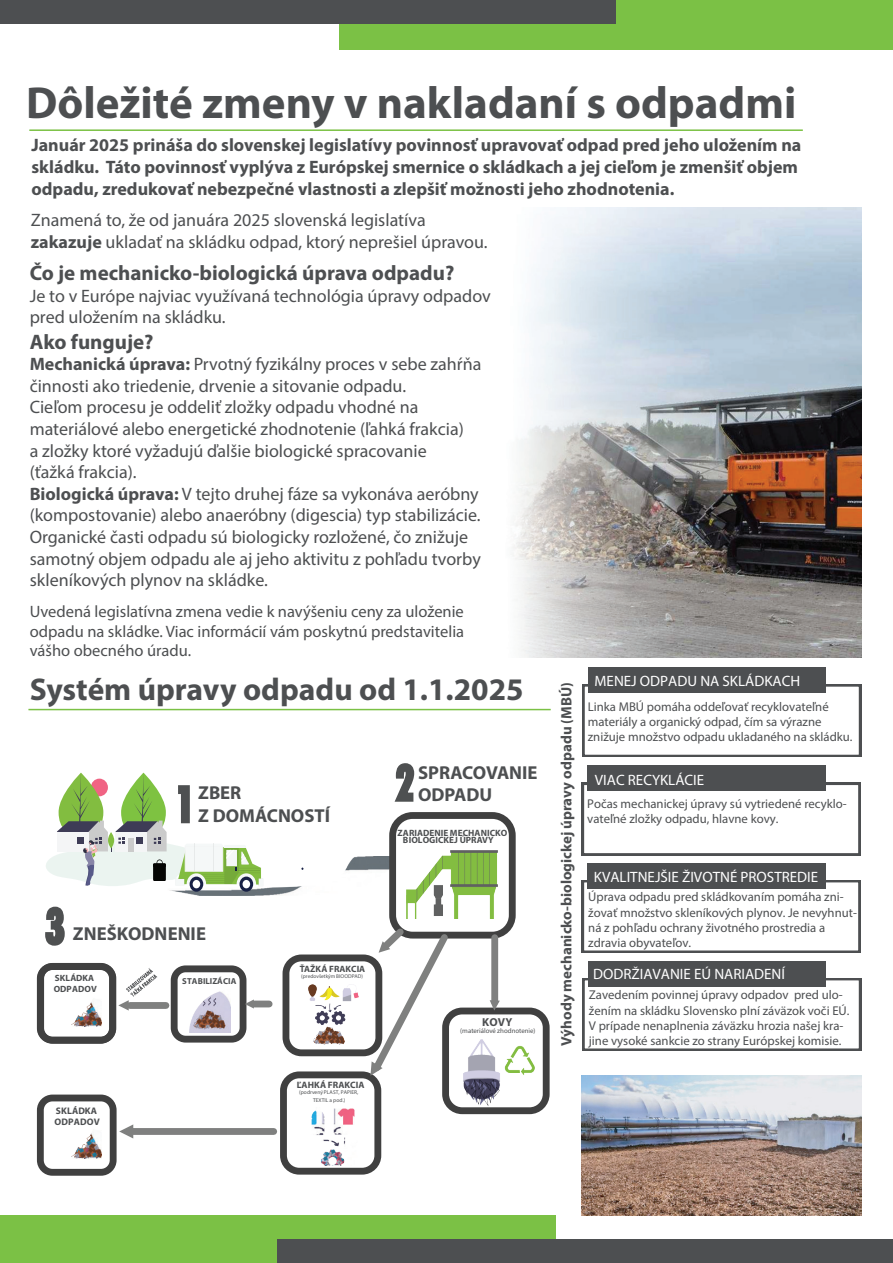
<style>
.page{position:relative;width:893px;height:1263px;background:#fff}
.page>*{position:absolute;margin:0;border:0;box-sizing:border-box;transform-origin:0 0}
.t1{font:700 condensed 49.05px "Futura BT";color:#4e5051;scale:.86 1}
.t2{font:700 45px "Myriad Pro";color:#4d4f51}
.t3{font:700 31.5px "Myriad Pro";color:#4d4f51}
.t4{font:700 21px "Myriad Pro";color:#4d4f51}
.t5{font:700 18.75px/22.5px "Myriad Pro";color:#4d4f51}
.t6{font:18px/21.6px "Myriad Pro";color:#4d4f51}
.t7{font:700 18px/21.6px "Myriad Pro";color:#4d4f51}
.t8{font:16.5px/19.8px "Myriad Pro";color:#4d4f51;text-align:justify}
.t9{font:15px "Myriad Pro";color:#fff}
.t10{font:700 15px "Myriad Pro";color:#4d4f51}
.t11{font:12.75px/15.3px "Myriad Pro";color:#4d4f51}
.t12{font:700 11.55px "Myriad Pro";color:#4d4f51}
.t13{font:700 9.45px/11.4px "Myriad Pro";letter-spacing:.01em;color:#4d4f51}
.t14{font:700 9.3px "Myriad Pro";letter-spacing:.005em;color:#4d4f51}
.t15{font:700 9.15px/7.4px "Myriad Pro";letter-spacing:.005em;color:#4d4f51}
.t16{font:700 9px/10.9px "Myriad Pro";letter-spacing:.01em;color:#4d4f51}
.t17{font:700 8.7px "Myriad Pro";color:#4d4f51}
.t18{font:6.9px "Myriad Pro";color:#4d4f51}
.t19{font:5.55px/7.9px "Myriad Pro";letter-spacing:.01em;color:#4d4f51;text-align:center}
.t20{font:5.4px "Myriad Pro";letter-spacing:.005em;color:#4d4f51}
.s1{font-weight:700}
</style>
<div class="page">
<img style="left:513px;top:208px;width:348px;height:450px">
<div style="left:0;top:1215px;width:555px;height:48px;background:#7bc145"></div>
<div style="left:278px;top:1239px;width:615px;height:24px;background:#4d4f51"></div>
<hr style="left:29px;top:129px;width:774px;height:2px;background:#7bc145">
<div style="left:339px;top:0;width:554px;height:49px;background:#7bc145"></div>
<div style="left:0;top:0;width:615px;height:24px;background:#4d4f51"></div>
<hr style="left:28px;top:709px;width:523px;height:1px;background:#7bc145">
<svg style="left:582px;top:684px;width:279px;height:73px"></svg>
<div style="left:588px;top:667px;width:238px;height:26px;background:#4d4f51"></div>
<svg style="left:582px;top:783px;width:278px;height:72px"></svg>
<div style="left:587px;top:766px;width:239px;height:25px;background:#4d4f51"></div>
<svg style="left:582px;top:880px;width:278px;height:73px"></svg>
<div style="left:587px;top:863px;width:239px;height:26px;background:#4d4f51"></div>
<svg style="left:582px;top:978px;width:279px;height:73px"></svg>
<div style="left:588px;top:961px;width:238px;height:25px;background:#4d4f51"></div>
<img style="left:582px;top:1075px;width:279px;height:140px">
<div style="left:37px;top:1094px;width:80px;height:82px;border:7px solid #404040;border-radius:12px"></div>
<img style="left:71px;top:1133px;width:31px;height:26px">
<div style="left:133px;top:1128px;width:141px;height:7px;background:#7f807f"></div>
<svg style="left:119px;top:1124px;width:14px;height:14px"></svg>
<img style="left:464px;top:1039px;width:70px;height:67px">
<svg style="left:45px;top:906px;width:20px;height:40px"></svg>
<div style="left:37px;top:963px;width:79px;height:80px;border:7px solid #404040;border-radius:12px"></div>
<img style="left:71px;top:1002px;width:31px;height:25px">
<img style="left:170px;top:857px;width:219px;height:38px">
<div style="left:389px;top:812px;width:127px;height:126px;border:7px solid #404040;border-radius:20px"></div>
<img style="left:406px;top:850px;width:91px;height:69px">
<div style="left:280px;top:1071px;width:101px;height:103px;border:7px solid #404040;border-radius:16px"></div>
<img style="left:311px;top:1108px;width:44px;height:57px">
<div style="left:283px;top:954px;width:99px;height:102px;border:7px solid #404040;border-radius:15px"></div>
<img style="left:309px;top:984px;width:49px;height:61px">
<div style="left:171px;top:965px;width:75px;height:77px;border:7px solid #404040;border-radius:11px"></div>
<img style="left:189px;top:991px;width:41px;height:41px">
<div style="left:442px;top:1007px;width:108px;height:107px;border:7px solid #404040;border-radius:17px"></div>
<div style="left:254px;top:1000px;width:15px;height:7px;background:#7f807f"></div>
<svg style="left:245px;top:999px;width:9px;height:9px"></svg>
<div style="left:130px;top:1002px;width:36px;height:7px;background:#7f807f"></div>
<svg style="left:394px;top:763px;width:21px;height:39px"></svg>
<svg style="left:118px;top:968px;width:39px;height:42px"></svg>
<svg style="left:190px;top:876px;width:13px;height:16px"></svg>
<div style="left:193px;top:880px;width:7px;height:8px;background:#fff;border-radius:50%"></div>
<svg style="left:239px;top:876px;width:14px;height:16px"></svg>
<div style="left:243px;top:880px;width:7px;height:8px;background:#fff;border-radius:50%"></div>
<svg style="left:46px;top:773px;width:217px;height:114px"></svg>
<svg style="left:367px;top:922px;width:87px;height:155px"></svg>
<div style="left:491px;top:938px;width:7px;height:64px;background:#7f807f"></div>
<svg style="left:490px;top:1000px;width:10px;height:10px"></svg>
<h2 class="t2" style="left:26px;top:73px;width:772px">Dôležité zmeny v nakladaní s odpadmi</h2>
<p class="t7" style="left:31px;top:134px;width:771px">Január 2025 prináša do slovenskej legislatívy povinnosť upravovať odpad pred jeho uložením na skládku. Táto povinnosť vyplýva z Európskej smernice o skládkach a jej cieľom je zmenšiť objem odpadu, zredukovať nebezpečné vlastnosti a zlepšiť možnosti jeho zhodnotenia.</p>
<p class="t6" style="left:31px;top:209px;width:458px">Znamená to, že od januára 2025 slovenská legislatíva <span class="s1">zakazuje</span> ukladať na skládku odpad, ktorý neprešiel úpravou.</p>
<p class="t4" style="left:30px;top:259px;width:426px">Čo je mechanicko-biologická úprava odpadu?</p>
<p class="t6" style="left:30px;top:285px;width:463px">Je to v Európe najviac využívaná technológia úpravy odpadov pred uložením na skládku.</p>
<p class="t4" style="left:30px;top:328px;width:125px">Ako funguje?</p>
<p class="t6" style="left:30px;top:353px;width:453px"><span class="s1">Mechanická úprava:</span> Prvotný fyzikálny proces v sebe zahŕňa činnosti ako triedenie, drvenie a sitovanie odpadu.<br>Cieľom procesu je oddeliť zložky odpadu vhodné na materiálové alebo energetické zhodnotenie (ľahká frakcia)<br>a zložky ktoré vyžadujú ďalšie biologické spracovanie<br>(ťažká frakcia).<br><span class="s1">Biologická úprava:</span> V tejto druhej fáze sa vykonáva aeróbny (kompostovanie) alebo anaeróbny (digescia) typ stabilizácie.<br>Organické časti odpadu sú biologicky rozložené, čo znižuje samotný objem odpadu ale aj jeho aktivitu z pohľadu tvorby skleníkových plynov na skládke.</p>
<p class="t8" style="left:30px;top:601px;width:436px">Uvedená legislatívna zmena vedie k navýšeniu ceny za uloženie odpadu na skládke. Viac informácií vám poskytnú predstavitelia vášho obecného úradu.</p>
<h3 class="t3" style="left:30px;top:668px;width:495px">Systém úpravy odpadu od 1.1.2025</h3>
<h1 class="t1" style="left:176px;top:774px;width:23px">1</h1>
<p class="t5" style="left:198px;top:781px;width:45px">ZBER</p>
<p class="t5" style="left:198px;top:803px;width:133px">Z DOMÁCNOSTÍ</p>
<h1 class="t1" style="left:46px;top:896px;width:23px">3</h1>
<p class="t16" style="left:54px;top:972px;width:45px">SKLÁDKA<br>ODPADOV</p>
<p class="t5" style="left:73px;top:921px;width:135px">ZNEŠKODNENIE</p>
<p class="t17" style="left:182px;top:975px;width:56px">STABILIZÁCIA</p>
<p class="t13" style="left:55px;top:1104px;width:47px">SKLÁDKA<br>ODPADOV</p>
<p class="t15" style="left:300px;top:965px;width:67px">ŤAŽKÁ FRAKCIA</p>
<p class="t20" style="left:301px;top:972px;width:64px">(predovšetkým BIOODPAD)</p>
<p class="t14" style="left:297px;top:1079px;width:69px">ĽAHKÁ FRAKCIA</p>
<p class="t19" style="left:299px;top:1088px;width:61px">(podrvený PLAST, PAPIER,<br>TEXTIL a pod.)</p>
<h1 class="t1" style="left:396px;top:753px;width:23px">2</h1>
<p class="t5" style="left:418px;top:760px;width:121px">SPRACOVANIE<br>ODPADU</p>
<p class="t15" style="left:403px;top:829px;width:106px;text-indent:-5px">ZARIADENIE MECHANICKO<br>BIOLOGICKEJ ÚPRAVY</p>
<p class="t12" style="left:482px;top:1015px;width:32px">KOVY</p>
<p class="t18" style="left:460px;top:1027px;width:77px">(materiálové zhodnotenie)</p>
<p class="t10" style="left:557px;top:1046px;width:365px;rotate:-90deg">Výhody mechanicko-biologickej úpravy odpadu (MBÚ)</p>
<p class="t9" style="left:595px;top:671px;width:207px">MENEJ ODPADU NA SKLÁDKACH</p>
<p class="t11" style="left:588px;top:698px;width:266px">Linka MBÚ pomáha oddeľovať recyklovateľné materiály a organický odpad, čím sa výrazne znižuje množstvo odpadu ukladaného na skládku.</p>
<p class="t9" style="left:595px;top:771px;width:111px">VIAC RECYKLÁCIE</p>
<p class="t11" style="left:587px;top:795px;width:261px">Počas mechanickej úpravy sú vytriedené recyklo&shy;vateľné zložky odpadu, hlavne kovy.</p>
<p class="t9" style="left:594px;top:867px;width:226px">KVALITNEJŠIE ŽIVOTNÉ PROSTREDIE</p>
<p class="t11" style="left:588px;top:889px;width:270px">Úprava odpadu pred skládkovaním pomáha zni&shy;žovať množstvo skleníkových plynov. Je nevyhnut&shy;ná z pohľadu ochrany životného prostredia a zdravia obyvateľov.</p>
<p class="t9" style="left:593px;top:965px;width:193px">DODRŽIAVANIE EÚ NARIADENÍ</p>
<p class="t11" style="left:589px;top:987px;width:262px">Zavedením povinnej úpravy odpadov pred ulo&shy;žením na skládku Slovensko plní záväzok voči EÚ.<br>V prípade nenaplnenia záväzku hrozia našej kra&shy;jine vysoké sankcie zo strany Európskej komisie.</p>
</div>
